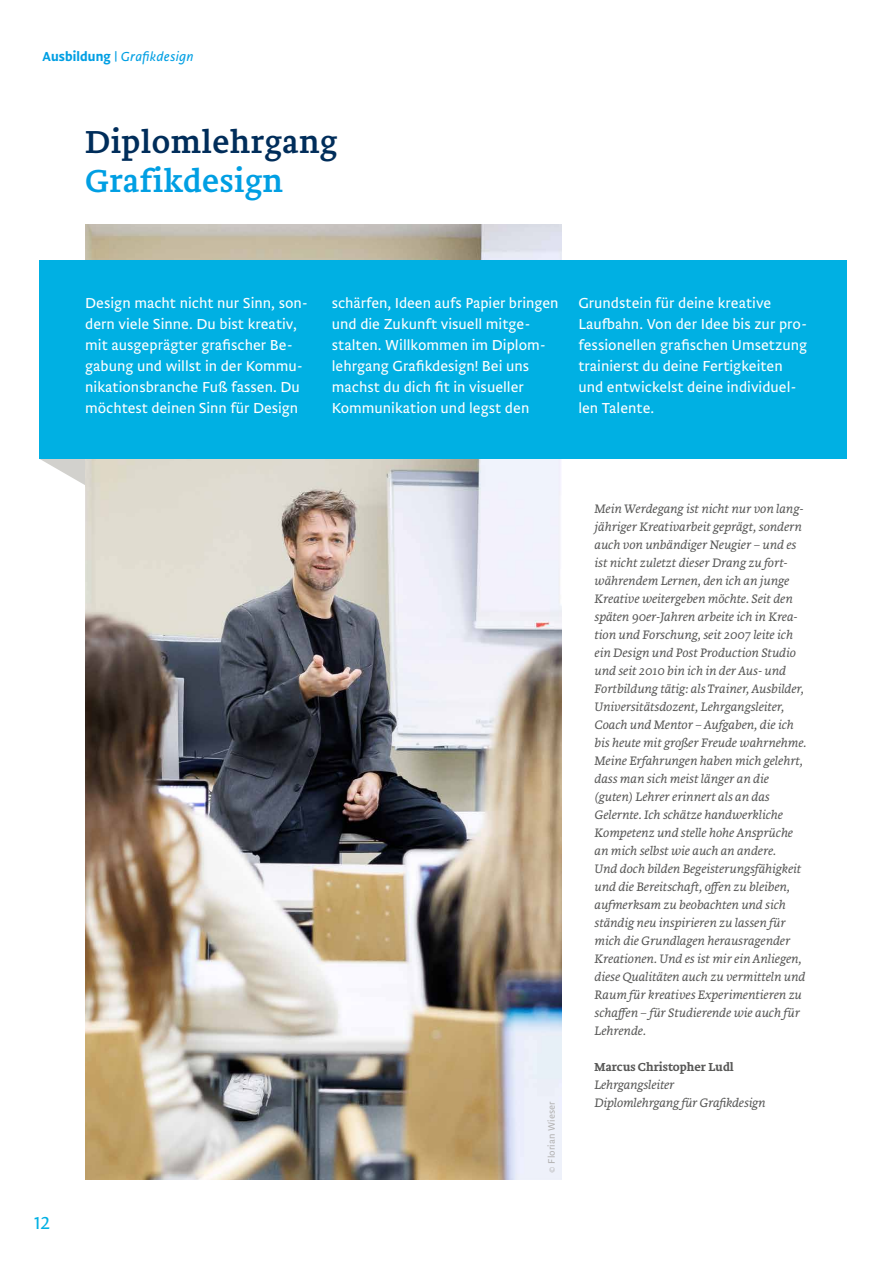
<style>
.page{position:relative;width:893px;height:1263px;background:#fff}
.page>*{position:absolute;margin:0;border:0;box-sizing:border-box;transform-origin:0 0}
.t1{font:33px "Brioni Text Std";letter-spacing:.015em;color:#002d5a}
.t2{font:33px "Brioni Text Std";letter-spacing:.015em;color:#009fe3}
.t3{font:300 18px "Brioni Sanst Std";color:#00b0e3}
.t4{font:300 15px/21px "Brioni Sanst Std";color:#fff}
.t5{font:italic 300 13.5px "Brioni Sans Std";letter-spacing:.01em;color:#009fe3}
.t6{font:italic 300 12.75px/18px "Brioni Text Std";letter-spacing:.005em;color:#575756}
.t7{font:500 12px "Brioni Text Std";letter-spacing:.005em;color:#575756}
.t8{font:300 9.75px "Brioni Sanst Std";letter-spacing:.01em;color:#b3b2b2}
.s1{font-family:"Brioni Sanst Std";font-weight:500;font-style:normal}
</style>
<div class="page">
<svg style="left:40px;top:459px;width:45px;height:26px"></svg>
<img style="left:85px;top:225px;width:476px;height:954px">
<div style="left:39px;top:261px;width:808px;height:198px;background:#00b0e3"></div>
<p class="t5" style="left:43px;top:48px;width:153px"><span class="s1">Ausbildung |</span> Grafikdesign</p>
<h1 class="t1" style="left:85px;top:120px;width:254px">Diplomlehrgang</h1>
<h1 class="t2" style="left:85px;top:159px;width:200px">Grafikdesign</h1>
<p class="t4" style="left:85px;top:292px;width:224px">Design macht nicht nur Sinn, son&shy;dern viele Sinne. Du bist kreativ, mit ausgeprägter grafischer Be&shy;gabung und willst in der Kommu&shy;nikationsbranche Fuß fassen. Du möchtest deinen Sinn für Design</p>
<p class="t4" style="left:332px;top:292px;width:228px">schärfen, Ideen aufs Papier bringen und die Zukunft visuell mitge&shy;stalten. Willkommen im Diplom&shy;lehrgang Grafikdesign! Bei uns machst du dich fit in visueller<br>Kommunikation und legst den</p>
<p class="t4" style="left:578px;top:292px;width:230px">Grundstein für deine kreative<br>Laufbahn. Von der Idee bis zur pro&shy;fessionellen grafischen Umsetzung trainierst du deine Fertigkeiten und entwickelst deine individuel&shy;len Talente.</p>
<h2 class="t3" style="left:34px;top:1210px;width:18px">12</h2>
<p class="t8" style="left:545px;top:1173px;width:73px;rotate:-90deg">© Florian Wieser</p>
<p class="t6" style="left:595px;top:500px;width:214px">Mein Werdegang ist nicht nur von lang&shy;jähriger Kreativarbeit geprägt, sondern auch von unbändiger Neugier – und es ist nicht zuletzt dieser Drang zu fort&shy;währendem Lernen, den ich an junge Kreative weitergeben möchte. Seit den späten 90er-Jahren arbeite ich in Krea&shy;tion und Forschung, seit 2007 leite ich ein Design und Post Production Studio und seit 2010 bin ich in der Aus- und Fortbildung tätig: als Trainer, Ausbilder, Universitätsdozent, Lehrgangsleiter, Coach und Mentor – Aufgaben, die ich bis heute mit großer Freude wahrnehme.<br>Meine Erfahrungen haben mich gelehrt, dass man sich meist länger an die (guten) Lehrer erinnert als an das Gelernte. Ich schätze handwerkliche Kompetenz und stelle hohe Ansprüche an mich selbst wie auch an andere.<br>Und doch bilden Begeisterungsfähigkeit und die Bereitschaft, offen zu bleiben, aufmerksam zu beobachten und sich ständig neu inspirieren zu lassen für mich die Grundlagen herausragender Kreationen. Und es ist mir ein Anliegen, diese Qualitäten auch zu vermitteln und Raum für kreatives Experimentieren zu schaffen – für Studierende wie auch für Lehrende.</p>
<p class="t7" style="left:595px;top:1059px;width:141px">Marcus Christopher Ludl</p>
<p class="t6" style="left:595px;top:1076px;width:173px">Lehrgangsleiter<br>Diplomlehrgang für Grafikdesign</p>
</div>
